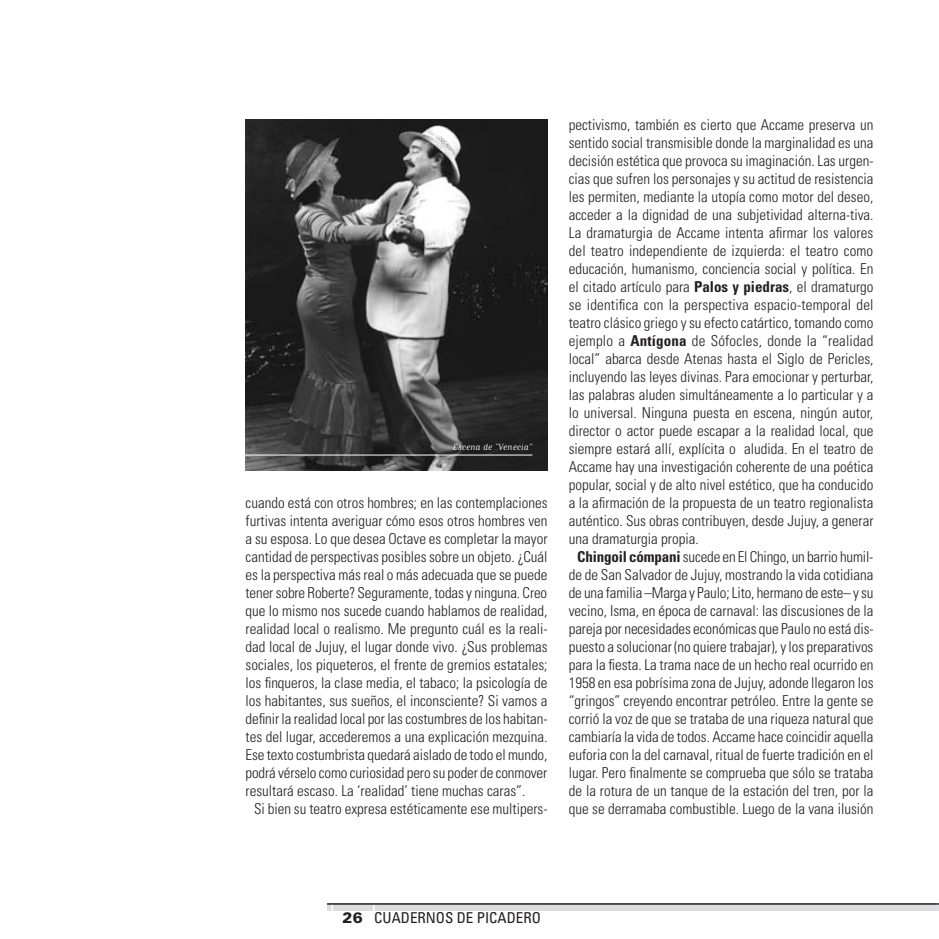
<style>
.page{position:relative;width:939px;height:939px;background:#fff}
.page>*{position:absolute;margin:0;border:0;box-sizing:border-box;transform-origin:0 0}
.t1{font:300 condensed 15px "Univers LT Std";color:#231f20}
.t2{font:condensed 15px "Univers LT Std";color:#231f20}
.t3{font:10.5px "Matrix Script Book Lining";color:#fff}
.s1{font-weight:700}
.s2{font-weight:900;font-stretch:normal}
</style>
<div class="page">
<div style="left:328px;top:904px;width:608px;height:6px;background:#dcdddf"></div>
<div style="left:327px;top:903px;width:610px;height:8px;border:2px solid #dcdddf"></div>
<hr style="left:373px;top:903px;width:1px;height:34px;background:#fff">
<hr style="left:332px;top:903px;width:1px;height:34px;background:#fff">
<hr style="left:327px;top:903px;width:610px;height:2px;background:#231f20">
<svg style="left:937px;top:903px;width:2px;height:8px"></svg>
<img style="left:246px;top:119px;width:301px;height:351px">
<hr style="left:0;top:455px;width:532px;height:1px;background:#fff">
<p class="t3" style="left:453px;top:442px;width:81px">Escena de “Venecia”</p>
<p class="t1" style="left:246px;top:494px;width:304px">cuando está con otros hombres; en las contemplaciones</p>
<p class="t1" style="left:246px;top:512px;width:303px">furtivas intenta averiguar cómo esos otros hombres ven</p>
<p class="t1" style="left:246px;top:530px;width:304px">a su esposa. Lo que desea Octave es completar la mayor</p>
<p class="t1" style="left:246px;top:548px;width:303px">cantidad de perspectivas posibles sobre un objeto. ¿Cuál</p>
<p class="t1" style="left:246px;top:566px;width:303px">es la perspectiva más real o más adecuada que se puede</p>
<p class="t1" style="left:246px;top:584px;width:303px">tener sobre Roberte? Seguramente, todas y ninguna. Creo</p>
<p class="t1" style="left:246px;top:602px;width:303px">que lo mismo nos sucede cuando hablamos de realidad,</p>
<p class="t1" style="left:246px;top:620px;width:304px">realidad local o realismo. Me pregunto cuál es la reali-</p>
<p class="t1" style="left:246px;top:638px;width:304px">dad local de Jujuy, el lugar donde vivo. ¿Sus problemas</p>
<p class="t1" style="left:246px;top:656px;width:304px">sociales, los piqueteros, el frente de gremios estatales;</p>
<p class="t1" style="left:246px;top:674px;width:304px">los finqueros, la clase media, el tabaco; la psicología de</p>
<p class="t1" style="left:246px;top:692px;width:303px">los habitantes, sus sueños, el inconsciente? Si vamos a</p>
<p class="t1" style="left:246px;top:710px;width:304px">definir la realidad local por las costumbres de los habitan-</p>
<p class="t1" style="left:246px;top:728px;width:303px">tes del lugar, accederemos a una explicación mezquina.</p>
<p class="t1" style="left:246px;top:746px;width:303px">Ese texto costumbrista quedará aislado de todo el mundo,</p>
<p class="t1" style="left:246px;top:764px;width:303px">podrá vérselo como curiosidad pero su poder de conmover</p>
<p class="t1" style="left:246px;top:782px;width:281px">resultará escaso. La ‘realidad’ tiene muchas caras”.</p>
<p class="t1" style="left:254px;top:800px;width:295px">Si bien su teatro expresa estéticamente ese multipers-</p>
<p class="t1" style="left:569px;top:115px;width:306px">pectivismo, también es cierto que Accame preserva un</p>
<p class="t1" style="left:569px;top:133px;width:306px">sentido social transmisible donde la marginalidad es una</p>
<p class="t1" style="left:569px;top:151px;width:306px">decisión estética que provoca su imaginación. Las urgen-</p>
<p class="t1" style="left:569px;top:169px;width:306px">cias que sufren los personajes y su actitud de resistencia</p>
<p class="t1" style="left:569px;top:187px;width:306px">les permiten, mediante la utopía como motor del deseo,</p>
<p class="t1" style="left:569px;top:205px;width:306px">acceder a la dignidad de una subjetividad alterna-tiva.</p>
<p class="t1" style="left:569px;top:223px;width:306px">La dramaturgia de Accame intenta afirmar los valores</p>
<p class="t1" style="left:569px;top:241px;width:306px">del teatro independiente de izquierda: el teatro como</p>
<p class="t1" style="left:569px;top:259px;width:306px">educación, humanismo, conciencia social y política. En</p>
<p class="t1" style="left:569px;top:277px;width:306px">el citado artículo para <span class="s1">Palos y piedras</span>, el dramaturgo</p>
<p class="t1" style="left:569px;top:295px;width:306px">se identifica con la perspectiva espacio-temporal del</p>
<p class="t1" style="left:569px;top:313px;width:306px">teatro clásico griego y su efecto catártico, tomando como</p>
<p class="t1" style="left:569px;top:331px;width:306px">ejemplo a <span class="s1">Antígona</span> de Sófocles, donde la “realidad</p>
<p class="t1" style="left:569px;top:349px;width:306px">local” abarca desde Atenas hasta el Siglo de Pericles,</p>
<p class="t1" style="left:569px;top:367px;width:306px">incluyendo las leyes divinas. Para emocionar y perturbar,</p>
<p class="t1" style="left:569px;top:385px;width:306px">las palabras aluden simultáneamente a lo particular y a</p>
<p class="t1" style="left:569px;top:403px;width:306px">lo universal. Ninguna puesta en escena, ningún autor,</p>
<p class="t1" style="left:569px;top:421px;width:306px">director o actor puede escapar a la realidad local, que</p>
<p class="t1" style="left:569px;top:439px;width:306px">siempre estará allí, explícita o aludida. En el teatro de</p>
<p class="t1" style="left:569px;top:457px;width:306px">Accame hay una investigación coherente de una poética</p>
<p class="t1" style="left:569px;top:475px;width:306px">popular, social y de alto nivel estético, que ha conducido</p>
<p class="t1" style="left:569px;top:493px;width:306px">a la afirmación de la propuesta de un teatro regionalista</p>
<p class="t1" style="left:569px;top:511px;width:306px">auténtico. Sus obras contribuyen, desde Jujuy, a generar</p>
<p class="t1" style="left:569px;top:529px;width:131px">una dramaturgia propia.</p>
<p class="t1" style="left:577px;top:547px;width:298px"><span class="s1">Chingoil cómpani</span> sucede en El Chingo, un barrio humil-</p>
<p class="t1" style="left:569px;top:565px;width:306px">de de San Salvador de Jujuy, mostrando la vida cotidiana</p>
<p class="t1" style="left:569px;top:583px;width:306px">de una familia –Marga y Paulo; Lito, hermano de este– y su</p>
<p class="t1" style="left:569px;top:601px;width:306px">vecino, Isma, en época de carnaval: las discusiones de la</p>
<p class="t1" style="left:569px;top:619px;width:306px">pareja por necesidades económicas que Paulo no está dis-</p>
<p class="t1" style="left:569px;top:637px;width:306px">puesto a solucionar (no quiere trabajar), y los preparativos</p>
<p class="t1" style="left:569px;top:655px;width:306px">para la fiesta. La trama nace de un hecho real ocurrido en</p>
<p class="t1" style="left:569px;top:673px;width:306px">1958 en esa pobrísima zona de Jujuy, adonde llegaron los</p>
<p class="t1" style="left:569px;top:691px;width:306px">“gringos” creyendo encontrar petróleo. Entre la gente se</p>
<p class="t1" style="left:569px;top:709px;width:306px">corrió la voz de que se trataba de una riqueza natural que</p>
<p class="t1" style="left:569px;top:727px;width:306px">cambiaría la vida de todos. Accame hace coincidir aquella</p>
<p class="t1" style="left:569px;top:745px;width:306px">euforia con la del carnaval, ritual de fuerte tradición en el</p>
<p class="t1" style="left:569px;top:763px;width:306px">lugar. Pero finalmente se comprueba que sólo se trataba</p>
<p class="t1" style="left:569px;top:781px;width:306px">de la rotura de un tanque de la estación del tren, por la</p>
<p class="t1" style="left:569px;top:799px;width:306px">que se derramaba combustible. Luego de la vana ilusión</p>
<p class="t2" style="left:343px;top:908px;width:200px"><span class="s2">26</span> CUADERNOS DE PICADERO</p>
</div>
